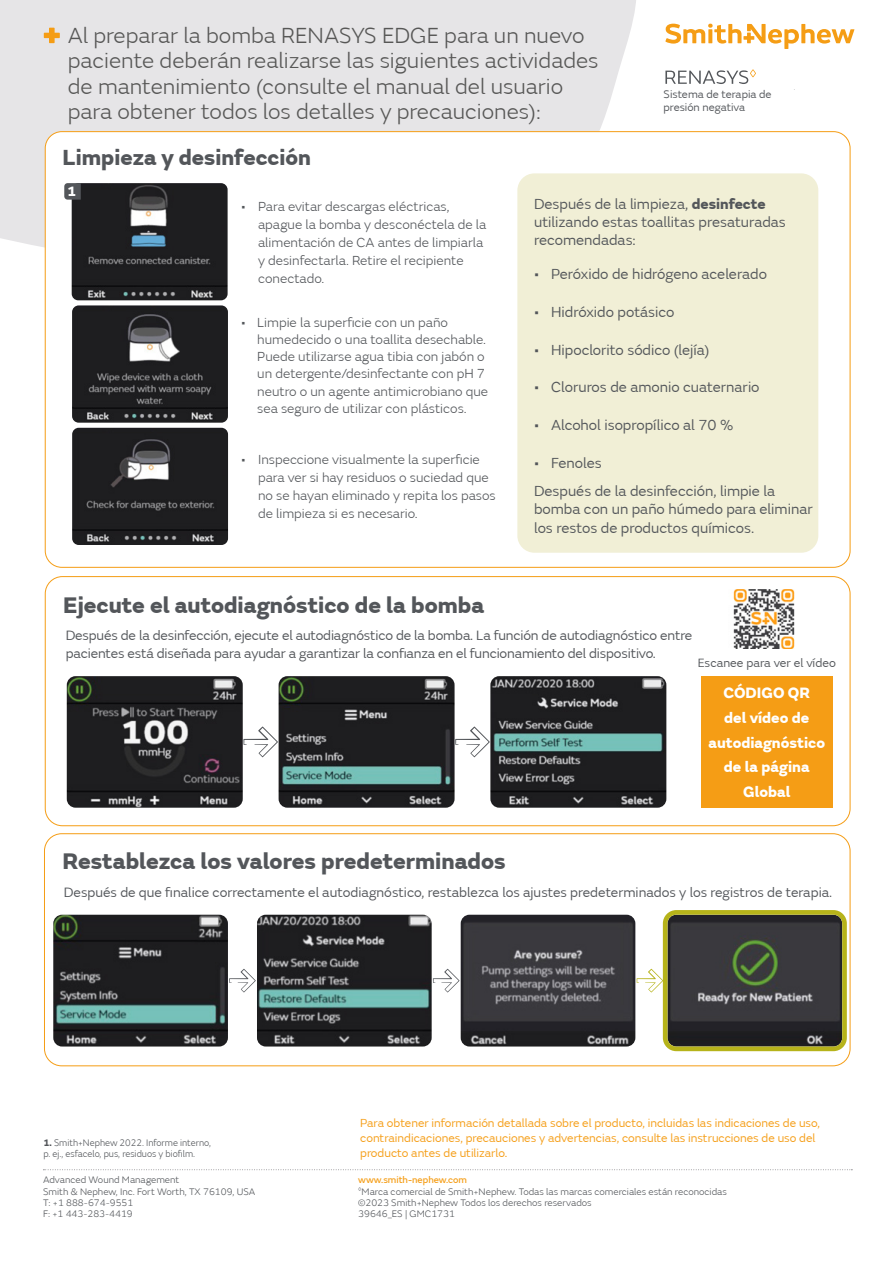
<style>
.page{position:relative;width:893px;height:1263px;background:#fff}
.page>*{position:absolute;margin:0;border:0;box-sizing:border-box;transform-origin:0 0}
.t1{font:800 23.25px "SN Emeric";color:#53565a}
.t2{font:300 22.5px/25.5px "SN Emeric";color:#575756}
.t3{font:800 22.5px "SN Emeric";color:#53565a}
.t4{font:800 15.45px/24.8px "SN Emeric";color:#fff;text-align:center}
.t5{font:15px/18px "SN Emeric";color:#53565a}
.t6{font:13.95px/18.6px "SN Emeric";letter-spacing:-.01em;color:#53565a}
.t7{font:800 13.95px "SN Emeric";color:#fff}
.t8{font:300 13.5px/18px "SN Emeric";color:#53565a}
.t9{font:12.3px "SN Emeric";color:#53565a}
.t10{font:12px/15px "SN Emeric";color:#f59d15}
.t11{font:11.25px/13.5px "SN Emeric";color:#53565a}
.t12{font:300 9.75px/11.2px "SN Emeric";color:#53565a}
.t13{font:300 9.75px/10.5px "SN Emeric";color:#53565a;scale:.95 1}
.t14{font:9.75px "SN Emeric Core";color:#f59d15}
.s1{font-weight:800}
</style>
<div class="page">
<svg style="left:0;top:0;width:676px;height:289px;background:#e8e7e7"></svg>
<div style="left:44px;top:833px;width:806px;height:233px;border:1px solid #f59d15;border-radius:17px"></div>
<img style="left:53px;top:915px;width:175px;height:131px">
<img style="left:257px;top:915px;width:175px;height:131px">
<img style="left:461px;top:915px;width:174px;height:131px">
<svg style="left:637px;top:969px;width:26px;height:23px"></svg>
<svg style="left:229px;top:969px;width:27px;height:23px"></svg>
<svg style="left:433px;top:969px;width:26px;height:23px"></svg>
<img style="left:669px;top:916px;width:172px;height:129px">
<div style="left:663px;top:910px;width:184px;height:141px;border:5px solid #b6b31a;border-radius:11px"></div>
<svg style="left:44px;top:28px;width:16px;height:15px"></svg>
<svg style="left:43px;top:1169px;width:809px;height:1px"></svg>
<div style="left:45px;top:132px;width:805px;height:435px;background:#fff;border-radius:17px"></div>
<div style="left:517px;top:173px;width:301px;height:380px;background:#f1efd6;border-radius:17px"></div>
<img style="left:72px;top:183px;width:156px;height:117px">
<svg style="left:64px;top:183px;width:17px;height:17px"></svg>
<img style="left:72px;top:305px;width:156px;height:118px">
<img style="left:72px;top:428px;width:156px;height:117px">
<svg style="left:665px;top:69px;width:91px;height:15px"></svg>
<svg style="left:665px;top:24px;width:189px;height:25px"></svg>
<div style="left:45px;top:576px;width:805px;height:250px;border:1px solid #f59d15;border-radius:17px"></div>
<div style="left:701px;top:676px;width:132px;height:132px;background:#f59d15"></div>
<img style="left:67px;top:676px;width:176px;height:132px">
<img style="left:279px;top:676px;width:176px;height:132px">
<img style="left:490px;top:676px;width:176px;height:132px">
<svg style="left:243px;top:726px;width:35px;height:31px"></svg>
<svg style="left:455px;top:726px;width:35px;height:31px"></svg>
<img style="left:733px;top:589px;width:62px;height:60px">
<h2 class="t2" style="left:68px;top:22px;width:532px">Al preparar la bomba RENASYS EDGE para un nuevo paciente deberán realizarse las siguientes actividades de mantenimiento (consulte el manual del usuario para obtener todos los detalles y precauciones):</h2>
<h2 class="t3" style="left:63px;top:143px;width:250px">Limpieza y desinfección</h2>
<p class="t11" style="left:664px;top:87px;width:109px">Sistema de terapia de presión negativa</p>
<p class="t7" style="left:67px;top:183px;width:11px">1</p>
<p class="t8" style="left:258px;top:197px;width:230px;text-indent:-17px">• Para evitar descargas eléctricas, apague la bomba y desconéctela de la alimentación de CA antes de limpiarla y desinfectarla. Retire el recipiente conectado.</p>
<p class="t8" style="left:257px;top:314px;width:232px;line-height:17.1px;text-indent:-16px">• Limpie la superficie con un paño humedecido o una toallita desechable.<br>Puede utilizarse agua tibia con jabón o un detergente/desinfectante con pH 7 neutro o un agente antimicrobiano que sea seguro de utilizar con plásticos.</p>
<p class="t8" style="left:258px;top:451px;width:239px;text-indent:-17px">• Inspeccione visualmente la superficie para ver si hay residuos o suciedad que no se hayan eliminado y repita los pasos de limpieza si es necesario.</p>
<p class="t5" style="left:534px;top:194px;width:253px">Después de la limpieza, <span class="s1">desinfecte </span>utilizando estas toallitas presaturadas recomendadas:</p>
<p class="t5" style="left:534px;top:265px;width:234px">• Peróxido de hidrógeno acelerado</p>
<p class="t5" style="left:534px;top:303px;width:142px">• Hidróxido potásico</p>
<p class="t5" style="left:534px;top:340px;width:177px">• Hipoclorito sódico (lejía)</p>
<p class="t5" style="left:534px;top:378px;width:227px">• Cloruros de amonio cuaternario</p>
<p class="t5" style="left:534px;top:416px;width:201px">• Alcohol isopropílico al 70 %</p>
<p class="t5" style="left:534px;top:449px;width:243px;line-height:28px">• Fenoles<br>Después de la desinfección, limpie la</p>
<p class="t5" style="left:534px;top:499px;width:280px;line-height:19.5px">bomba con un paño húmedo para eliminar los restos de productos químicos.</p>
<h1 class="t1" style="left:63px;top:590px;width:423px">Ejecute el autodiagnóstico de la bomba</h1>
<p class="t6" style="left:66px;top:626px;width:628px">Después de la desinfección, ejecute el autodiagnóstico de la bomba. La función de autodiagnóstico entre pacientes está diseñada para ayudar a garantizar la confianza en el funcionamiento del dispositivo.</p>
<p class="t9" style="left:698px;top:656px;width:140px">Escanee para ver el vídeo</p>
<p class="t4" style="left:708px;top:680px;width:118px">CÓDIGO QR<br>del vídeo de autodiagnóstico de la página<br>Global</p>
<h1 class="t1" style="left:62px;top:846px;width:445px">Restablezca los valores predeterminados</h1>
<p class="t6" style="left:64px;top:883px;width:770px">Después de que finalice correctamente el autodiagnóstico, restablezca los ajustes predeterminados y los registros de terapia.</p>
<p class="t13" style="left:43px;top:1137px;width:178px"><span class="s1">1.</span> Smith+Nephew 2022. Informe interno, p. ej., esfacelo, pus, residuos y biofilm.</p>
<p class="t12" style="left:43px;top:1174px;width:214px">Advanced Wound Management<br>Smith &amp; Nephew, Inc. Fort Worth, TX 76109, USA<br>T: +1 888-674-9551<br>F: +1 443-283-4419</p>
<p class="t10" style="left:360px;top:1115px;width:461px">Para obtener información detallada sobre el producto, incluidas las indicaciones de uso, contraindicaciones, precauciones y advertencias, consulte las instrucciones de uso del producto antes de utilizarlo.</p>
<p class="t14" style="left:358px;top:1174px;width:110px">www.smith-nephew.com</p>
<p class="t12" style="left:358px;top:1185px;width:370px"><sup>◊</sup>Marca comercial de Smith+Nephew. Todas las marcas comerciales están reconocidas ©2023 Smith+Nephew Todos los derechos reservados<br>39646_ES | GMC1731</p>
</div>
